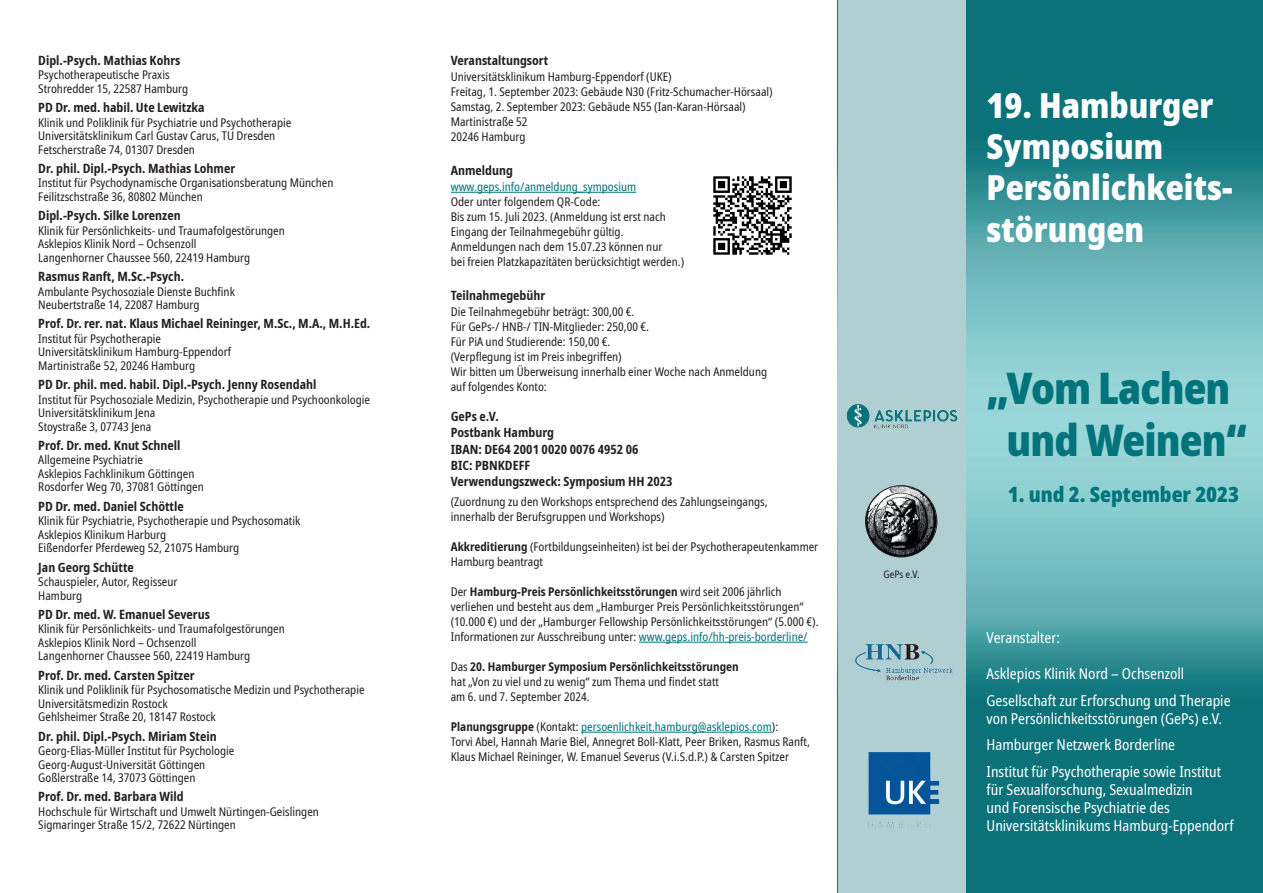
<style>
.page{position:relative;width:1263px;height:893px;background:#fff}
.page>*{position:absolute;margin:0;border:0;box-sizing:border-box;transform-origin:0 0}
.t1{font:900 condensed 43.5px/52.2px "Noto Sans";letter-spacing:-.02em;color:#00747a;text-align:center}
.t2{font:900 condensed 34.5px/41.4px "Noto Sans";color:#fff}
.t3{font:900 condensed 21px "Noto Sans";color:#00747a}
.t4{font:condensed 15px/26.5px "Noto Sans";color:#fff}
.t5{font:700 condensed 12.75px/16px "Noto Sans";color:#231f20}
.t6{font:condensed 12px/13.5px "Noto Sans";color:#231f20}
.t7{font:condensed 12px "Noto Sans";color:#00747a}
.t8{font:condensed 10.35px "Noto Sans";color:#231f20}
.s1{font-weight:700}
.s2{color:#00747a}
</style>
<div class="page">
<img style="left:965px;top:0;width:298px;height:893px">
<hr style="left:451px;top:192px;width:185px;height:1px;background:#00747a">
<hr style="left:639px;top:642px;width:169px;height:1px;background:#00747a">
<hr style="left:581px;top:732px;width:191px;height:1px;background:#00747a">
<div style="left:838px;top:0;width:127px;height:893px;background:#afcfd3"></div>
<img style="left:846px;top:404px;width:112px;height:25px">
<img style="left:855px;top:644px;width:98px;height:37px">
<img style="left:868px;top:752px;width:72px;height:76px">
<img style="left:865px;top:486px;width:72px;height:71px;border-radius:36px">
<div style="left:865px;top:485px;width:72px;height:72px;border:1px solid #231f20;border-radius:50%"></div>
<img style="left:713px;top:176px;width:79px;height:79px">
<p class="t5" style="left:38px;top:52px;width:144px">Dipl.-Psych. Mathias Kohrs</p>
<p class="t6" style="left:38px;top:68px;width:151px">Psychotherapeutische Praxis<br>Strohredder 15, 22587 Hamburg</p>
<p class="t5" style="left:38px;top:100px;width:168px">PD Dr. med. habil. Ute Lewitzka</p>
<p class="t6" style="left:38px;top:116px;width:255px">Klinik und Poliklinik für Psychiatrie und Psychotherapie<br>Universitätsklinikum Carl Gustav Carus, TU Dresden<br>Fetscherstraße 74, 01307 Dresden</p>
<p class="t5" style="left:38px;top:160px;width:198px">Dr. phil. Dipl.-Psych. Mathias Lohmer</p>
<p class="t6" style="left:38px;top:177px;width:297px">Institut für Psychodynamische Organisationsberatung München<br>Feilitzschstraße 36, 80802 München</p>
<p class="t5" style="left:38px;top:208px;width:144px">Dipl.-Psych. Silke Lorenzen</p>
<p class="t6" style="left:38px;top:224px;width:248px">Klinik für Persönlichkeits- und Traumafolgestörungen<br>Asklepios Klinik Nord – Ochsenzoll<br>Langenhorner Chaussee 560, 22419 Hamburg</p>
<p class="t5" style="left:38px;top:268px;width:147px">Rasmus Ranft, M.Sc.-Psych.</p>
<p class="t6" style="left:38px;top:285px;width:198px">Ambulante Psychosoziale Dienste Buchfink<br>Neubertstraße 14, 22087 Hamburg</p>
<p class="t5" style="left:38px;top:316px;width:334px">Prof. Dr. rer. nat. Klaus Michael Reininger, M.Sc., M.A., M.H.Ed.</p>
<p class="t6" style="left:38px;top:332px;width:194px">Institut für Psychotherapie<br>Universitätsklinikum Hamburg-Eppendorf<br>Martinistraße 52, 20246 Hamburg</p>
<p class="t5" style="left:38px;top:377px;width:280px">PD Dr. phil. med. habil. Dipl.-Psych. Jenny Rosendahl</p>
<p class="t6" style="left:38px;top:393px;width:333px">Institut für Psychosoziale Medizin, Psychotherapie und Psychoonkologie<br>Universitätsklinikum Jena<br>Stoystraße 3, 07743 Jena</p>
<p class="t5" style="left:38px;top:437px;width:144px">Prof. Dr. med. Knut Schnell</p>
<p class="t6" style="left:38px;top:454px;width:167px">Allgemeine Psychiatrie<br>Asklepios Fachklinikum Göttingen<br>Rosdorfer Weg 70, 37081 Göttingen</p>
<p class="t5" style="left:38px;top:498px;width:147px">PD Dr. med. Daniel Schöttle</p>
<p class="t6" style="left:38px;top:514px;width:264px">Klinik für Psychiatrie, Psychotherapie und Psychosomatik<br>Asklepios Klinikum Harburg<br>Eißendorfer Pferdeweg 52, 21075 Hamburg</p>
<p class="t5" style="left:38px;top:559px;width:97px">Jan Georg Schütte</p>
<p class="t6" style="left:38px;top:575px;width:141px">Schauspieler, Autor, Regisseur<br>Hamburg</p>
<p class="t5" style="left:38px;top:606px;width:173px">PD Dr. med. W. Emanuel Severus</p>
<p class="t6" style="left:38px;top:623px;width:248px">Klinik für Persönlichkeits- und Traumafolgestörungen<br>Asklepios Klinik Nord – Ochsenzoll<br>Langenhorner Chaussee 560, 22419 Hamburg</p>
<p class="t5" style="left:38px;top:667px;width:158px">Prof. Dr. med. Carsten Spitzer</p>
<p class="t6" style="left:38px;top:683px;width:328px">Klinik und Poliklinik für Psychosomatische Medizin und Psychotherapie<br>Universitätsmedizin Rostock<br>Gehlsheimer Straße 20, 18147 Rostock</p>
<p class="t5" style="left:38px;top:728px;width:180px">Dr. phil. Dipl.-Psych. Miriam Stein</p>
<p class="t6" style="left:38px;top:744px;width:198px">Georg-Elias-Müller Institut für Psychologie<br>Georg-August-Universität Göttingen<br>Goßlerstraße 14, 37073 Göttingen</p>
<p class="t5" style="left:38px;top:789px;width:147px">Prof. Dr. med. Barbara Wild</p>
<p class="t6" style="left:38px;top:805px;width:282px">Hochschule für Wirtschaft und Umwelt Nürtingen-Geislingen<br>Sigmaringer Straße 15/2, 72622 Nürtingen</p>
<p class="t5" style="left:451px;top:52px;width:99px">Veranstaltungsort</p>
<p class="t6" style="left:451px;top:69px;width:323px;line-height:15px">Universitätsklinikum Hamburg-Eppendorf (UKE)<br>Freitag, 1. September 2023: Gebäude N30 (Fritz-Schumacher-Hörsaal)<br>Samstag, 2. September 2023: Gebäude N55 (Ian-Karan-Hörsaal)<br>Martinistraße 52<br>20246 Hamburg</p>
<p class="t5" style="left:451px;top:163px;width:64px">Anmeldung</p>
<p class="t7" style="left:451px;top:178px;width:187px">www.geps.info/anmeldung_symposium</p>
<p class="t6" style="left:451px;top:194px;width:235px;line-height:15px">Oder unter folgendem QR-Code:<br>Bis zum 15. Juli 2023. (Anmeldung ist erst nach Eingang der Teilnahmegebühr gültig.<br>Anmeldungen nach dem 15.07.23 können nur<br>bei freien Platzkapazitäten berücksichtigt werden.)</p>
<p class="t5" style="left:451px;top:288px;width:96px">Teilnahmegebühr</p>
<p class="t6" style="left:451px;top:305px;width:318px;line-height:15px">Die Teilnahmegebühr beträgt: 300,00 €.<br>Für GePs-/ HNB-/ TIN-Mitglieder: 250,00 €.<br>Für PiA und Studierende: 150,00 €.<br>(Verpflegung ist im Preis inbegriffen)<br>Wir bitten um Überweisung innerhalb einer Woche nach Anmeldung auf folgendes Konto:</p>
<p class="t5" style="left:451px;top:409px;width:223px">GePs e.V.<br>Postbank Hamburg<br>IBAN: DE64 2001 0020 0076 4952 06<br>BIC: PBNKDEFF<br>Verwendungszweck: Symposium HH 2023</p>
<p class="t6" style="left:451px;top:494px;width:318px;line-height:15px">(Zuordnung zu den Workshops entsprechend des Zahlungseingangs, innerhalb der Berufsgruppen und Workshops)</p>
<p class="t6" style="left:451px;top:539px;width:369px;line-height:15px"><span class="s1">Akkreditierung</span> (Fortbildungseinheiten) ist bei der Psychotherapeutenkammer<br>Hamburg beantragt</p>
<p class="t6" style="left:451px;top:584px;width:369px;line-height:15px">Der <span class="s1">Hamburg-Preis Persönlichkeitsstörungen</span> wird seit 2006 jährlich verliehen und besteht aus dem „Hamburger Preis Persönlichkeitsstörungen“ (10.000 €) und der „Hamburger Fellowship Persönlichkeitsstörungen“ (5.000 €).<br>Informationen zur Ausschreibung unter: <span class="s2">www.geps.info/hh-preis-borderline/</span></p>
<p class="t6" style="left:451px;top:659px;width:290px;line-height:15px">Das <span class="s1">20. Hamburger Symposium Persönlichkeitsstörungen </span>hat „Von zu viel und zu wenig“ zum Thema und findet statt<br>am 6. und 7. September 2024.</p>
<p class="t6" style="left:451px;top:719px;width:361px;line-height:15px"><span class="s1">Planungsgruppe</span> (Kontakt: <span class="s2">persoenlichkeit.hamburg@asklepios.com</span>):<br>Torvi Abel, Hannah Marie Biel, Annegret Boll-Klatt, Peer Briken, Rasmus Ranft,<br>Klaus Michael Reininger, W. Emanuel Severus (V.i.S.d.P.) &amp; Carsten Spitzer</p>
<p class="t8" style="left:883px;top:567px;width:38px">GePs e.V.</p>
<h2 class="t2" style="left:986px;top:84px;width:248px">19. Hamburger<br>Symposium<br>Persönlichkeits&shy;störungen</h2>
<h1 class="t1" style="left:986px;top:362px;width:262px">„Vom Lachen und Weinen“</h1>
<h3 class="t3" style="left:1008px;top:479px;width:233px">1. und 2. September 2023</h3>
<p class="t4" style="left:986px;top:625px;width:75px">Veranstalter:</p>
<p class="t4" style="left:986px;top:661px;width:245px">Asklepios Klinik Nord – Ochsenzoll<br>Gesellschaft zur Erforschung und Therapie</p>
<p class="t4" style="left:986px;top:705px;width:237px">von Persönlichkeitsstörungen (GePs) e.V.<br>Hamburger Netzwerk Borderline<br>Institut für Psychotherapie sowie Institut</p>
<p class="t4" style="left:986px;top:781px;width:248px;line-height:18px">für Sexualforschung, Sexualmedizin<br>und Forensische Psychiatrie des<br>Universitätsklinikums Hamburg-Eppendorf</p>
</div>
